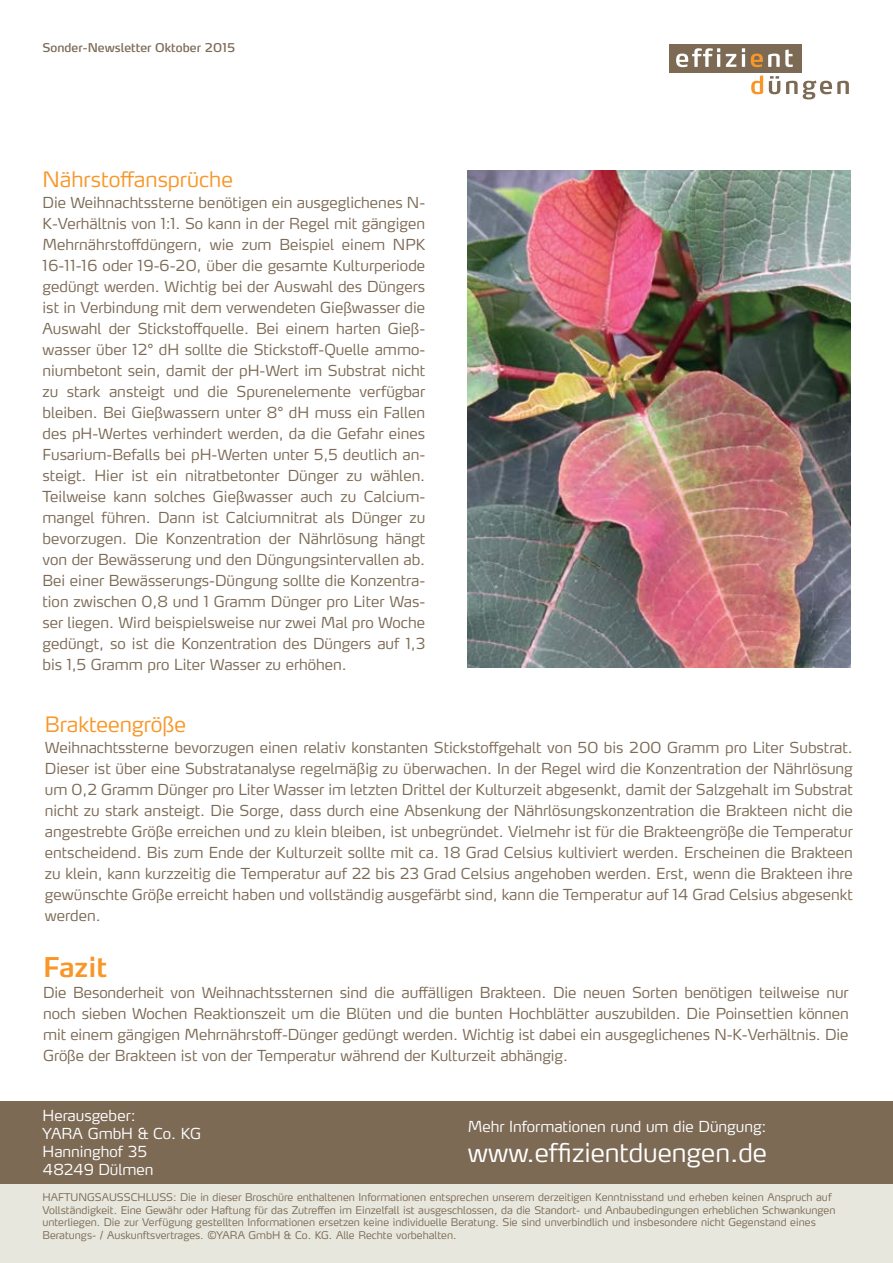
<style>
.page{position:relative;width:893px;height:1263px;background:#fff}
.page>*{position:absolute;margin:0;border:0;box-sizing:border-box;transform-origin:0 0}
.t1{font:600 27px "Yara Max LF";color:#f89728}
.t2{font:300 25.5px "Yara Max LF";color:#fff}
.t3{font:300 21px "Yara Max LF";color:#f89728}
.t4{font:300 15px/21px "Yara Max LF";color:#7c6a55;text-align:justify}
.t5{font:300 15px/18px "Yara Max LF";color:#fff}
.t6{font:12px "Yara Max LF";color:#7c6a55}
.t7{font:300 10.5px/12.6px "Yara Max LF";color:#7c6a55}
</style>
<div class="page">
<div style="left:669px;top:44px;width:133px;height:29px;background:#7c6a55"></div>
<svg style="left:676px;top:48px;width:44px;height:19px"></svg>
<svg style="left:726px;top:54px;width:10px;height:13px"></svg>
<svg style="left:742px;top:48px;width:3px;height:19px"></svg>
<svg style="left:751px;top:50px;width:42px;height:17px"></svg>
<svg style="left:751px;top:75px;width:12px;height:19px"></svg>
<svg style="left:769px;top:76px;width:11px;height:18px"></svg>
<svg style="left:786px;top:81px;width:63px;height:18px"></svg>
<div style="left:0;top:1154px;width:893px;height:109px;background:#e7e7dd"></div>
<div style="left:0;top:1101px;width:893px;height:82px;background:#7c6a55"></div>
<img style="left:468px;top:170px;width:382px;height:498px">
<p class="t6" style="left:43px;top:40px;width:194px">Sonder-Newsletter Oktober 2015</p>
<h3 class="t3" style="left:43px;top:166px;width:192px">Nährstoffansprüche</h3>
<p class="t4" style="left:43px;top:192px;width:384px">Die Weihnachtssterne benötigen ein ausgeglichenes N-K-Verhältnis von 1:1. So kann in der Regel mit gängigen Mehrnährstoffdüngern, wie zum Beispiel einem NPK 16-11-16 oder 19-6-20, über die gesamte Kulturperiode gedüngt werden. Wichtig bei der Auswahl des Düngers ist in Verbindung mit dem verwendeten Gießwasser die Auswahl der Stickstoffquelle. Bei einem harten Gieß&shy;wasser über 12° dH sollte die Stickstoff-Quelle ammo&shy;niumbetont sein, damit der pH-Wert im Substrat nicht zu stark ansteigt und die Spurenelemente verfügbar bleiben. Bei Gießwassern unter 8° dH muss ein Fallen des pH-Wertes verhindert werden, da die Gefahr eines Fusarium-Befalls bei pH-Werten unter 5,5 deutlich an&shy;steigt. Hier ist ein nitratbetonter Dünger zu wählen.<br>Teilweise kann solches Gießwasser auch zu Calcium&shy;mangel führen. Dann ist Calciumnitrat als Dünger zu bevorzugen. Die Konzentration der Nährlösung hängt von der Bewässerung und den Düngungsintervallen ab.<br>Bei einer Bewässerungs-Düngung sollte die Konzentra&shy;tion zwischen 0,8 und 1 Gramm Dünger pro Liter Was&shy;ser liegen. Wird beispielsweise nur zwei Mal pro Woche gedüngt, so ist die Konzentration des Düngers auf 1,3 bis 1,5 Gramm pro Liter Wasser zu erhöhen.</p>
<h3 class="t3" style="left:45px;top:711px;width:143px">Brakteengröße</h3>
<p class="t4" style="left:45px;top:737px;width:809px">Weihnachtssterne bevorzugen einen relativ konstanten Stickstoffgehalt von 50 bis 200 Gramm pro Liter Substrat.<br>Dieser ist über eine Substratanalyse regelmäßig zu überwachen. In der Regel wird die Konzentration der Nährlösung um 0,2 Gramm Dünger pro Liter Wasser im letzten Drittel der Kulturzeit abgesenkt, damit der Salzgehalt im Substrat nicht zu stark ansteigt. Die Sorge, dass durch eine Absenkung der Nährlösungskonzentration die Brakteen nicht die angestrebte Größe erreichen und zu klein bleiben, ist unbegründet. Vielmehr ist für die Brakteengröße die Temperatur entscheidend. Bis zum Ende der Kulturzeit sollte mit ca. 18 Grad Celsius kultiviert werden. Erscheinen die Brakteen zu klein, kann kurzzeitig die Temperatur auf 22 bis 23 Grad Celsius angehoben werden. Erst, wenn die Brakteen ihre gewünschte Größe erreicht haben und vollständig ausgefärbt sind, kann die Temperatur auf 14 Grad Celsius abgesenkt werden.</p>
<h1 class="t1" style="left:43px;top:950px;width:66px">Fazit</h1>
<p class="t4" style="left:43px;top:981px;width:807px">Die Besonderheit von Weihnachtssternen sind die auffälligen Brakteen. Die neuen Sorten benötigen teilweise nur noch sieben Wochen Reaktionszeit um die Blüten und die bunten Hochblätter auszubilden. Die Poinsettien können mit einem gängigen Mehrnährstoff-Dünger gedüngt werden. Wichtig ist dabei ein ausgeglichenes N-K-Verhältnis. Die Größe der Brakteen ist von der Temperatur während der Kulturzeit abhängig.</p>
<p class="t5" style="left:43px;top:1106px;width:160px">Herausgeber:<br>YARA GmbH &amp; Co. KG<br>Hanninghof 35<br>48249 Dülmen</p>
<p class="t5" style="left:468px;top:1117px;width:300px">Mehr Informationen rund um die Düngung:</p>
<h2 class="t2" style="left:468px;top:1137px;width:301px">www.effizientduengen.de</h2>
<p class="t7" style="left:43px;top:1191px;width:794px">HAFTUNGSAUSSCHLUSS: Die in dieser Broschüre enthaltenen Informationen entsprechen unserem derzeitigen Kenntnisstand und erheben keinen Anspruch auf Vollständigkeit. Eine Gewähr oder Haftung für das Zutreffen im Einzelfall ist ausgeschlossen, da die Standort- und Anbaubedingungen erheblichen Schwankungen unterliegen. Die zur Verfügung gestellten Informationen ersetzen keine individuelle Beratung. Sie sind unverbindlich und insbesondere nicht Gegenstand eines Beratungs- / Auskunftsvertrages. ©YARA GmbH &amp; Co. KG. Alle Rechte vorbehalten.</p>
</div>
